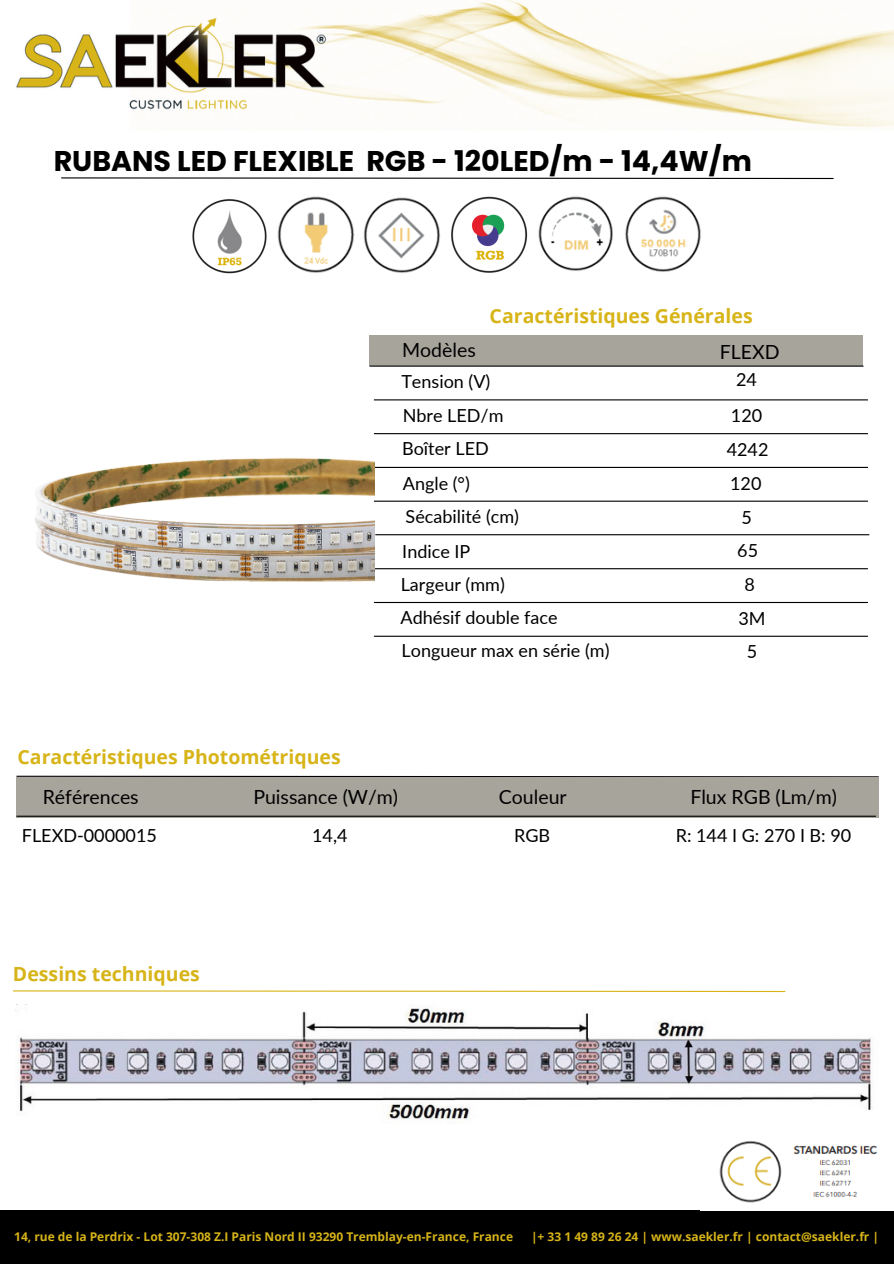
<style>
.page{position:relative;width:894px;height:1264px;background:#fff}
.page>*{position:absolute;margin:0;border:0;box-sizing:border-box;transform-origin:0 0}
.t1{font:700 28.5px "Poppins";color:#000}
.t2{font:700 19.5px "Open Sans";color:#d7b418}
.t3{font:19.5px "Lato";color:#000}
.t4{font:18px "Lato";color:#000}
.t5{font:700 12px "Open Sans";color:#d7b418}
</style>
<div class="page">
<svg style="left:16px;top:775px;width:863px;height:3px"></svg>
<div style="left:16px;top:776px;width:862px;height:41px;background:#a7a49c"></div>
<hr style="left:16px;top:815px;width:859px;height:1px;background:#000">
<img style="left:16px;top:0;width:877px;height:127px">
<div style="left:0;top:1210px;width:893px;height:53px;background:#000"></div>
<div style="left:369px;top:336px;width:494px;height:30px;background:#a7a49c"></div>
<hr style="left:369px;top:365px;width:494px;height:2px;background:#000">
<hr style="left:374px;top:399px;width:493px;height:1px;background:#000">
<hr style="left:374px;top:433px;width:493px;height:1px;background:#000">
<hr style="left:374px;top:467px;width:493px;height:1px;background:#000">
<hr style="left:374px;top:500px;width:493px;height:2px;background:#000">
<hr style="left:375px;top:534px;width:494px;height:1px;background:#000">
<hr style="left:374px;top:568px;width:493px;height:1px;background:#000">
<hr style="left:374px;top:602px;width:493px;height:1px;background:#000">
<hr style="left:374px;top:635px;width:493px;height:2px;background:#000">
<svg style="left:13px;top:990px;width:773px;height:2px;background:#e8d47c"></svg>
<img style="left:625px;top:196px;width:76px;height:76px">
<img style="left:538px;top:196px;width:75px;height:75px">
<img style="left:363px;top:197px;width:78px;height:76px">
<img style="left:277px;top:196px;width:78px;height:77px">
<svg style="left:61px;top:177px;width:773px;height:3px"></svg>
<img style="left:451px;top:196px;width:77px;height:77px">
<img style="left:719px;top:1141px;width:159px;height:62px">
<img style="left:192px;top:199px;width:75px;height:75px">
<img style="left:35px;top:399px;width:339px;height:238px">
<img style="left:16px;top:1004px;width:857px;height:116px">
<p class="t1" style="left:54px;top:141px;width:699px">RUBANS LED FLEXIBLE RGB - 120LED/m - 14,4W/m</p>
<p class="t2" style="left:489px;top:302px;width:264px">Caractéristiques Générales</p>
<p class="t3" style="left:402px;top:338px;width:75px">Modèles</p>
<p class="t3" style="left:719px;top:339px;width:61px">FLEXD</p>
<p class="t4" style="left:401px;top:370px;width:90px">Tension (V)</p>
<p class="t4" style="left:736px;top:368px;width:22px">24</p>
<p class="t4" style="left:730px;top:404px;width:33px">120</p>
<p class="t4" style="left:726px;top:438px;width:43px">4242</p>
<h4 class="t4" style="left:730px;top:472px;width:33px">120</h4>
<p class="t4" style="left:741px;top:506px;width:12px">5</p>
<h4 class="t4" style="left:737px;top:539px;width:22px">65</h4>
<p class="t4" style="left:402px;top:404px;width:102px">Nbre LED/m</p>
<p class="t4" style="left:402px;top:437px;width:88px">Boîter LED</p>
<p class="t4" style="left:402px;top:472px;width:69px">Angle (°)</p>
<h2 class="t4" style="left:405px;top:505px;width:115px">Sécabilité (cm)</h2>
<p class="t4" style="left:402px;top:540px;width:70px">Indice IP</p>
<h3 class="t4" style="left:400px;top:573px;width:106px">Largeur (mm)</h3>
<p class="t4" style="left:744px;top:573px;width:12px">8</p>
<p class="t2" style="left:18px;top:743px;width:325px">Caractéristiques Photométriques</p>
<h1 class="t4" style="left:400px;top:606px;width:158px">Adhésif double face</h1>
<h4 class="t4" style="left:401px;top:639px;width:209px">Longueur max en série (m)</h4>
<h4 class="t4" style="left:738px;top:607px;width:29px">3M</h4>
<p class="t4" style="left:746px;top:639px;width:12px">5</p>
<h4 class="t3" style="left:43px;top:784px;width:97px">Références</h4>
<p class="t3" style="left:253px;top:784px;width:146px">Puissance (W/m)</p>
<h4 class="t3" style="left:498px;top:784px;width:69px">Couleur</h4>
<h4 class="t3" style="left:690px;top:784px;width:148px">Flux RGB (Lm/m)</h4>
<h4 class="t4" style="left:22px;top:824px;width:136px">FLEXD-0000015</h4>
<p class="t4" style="left:312px;top:824px;width:37px">14,4</p>
<h4 class="t4" style="left:514px;top:824px;width:38px">RGB</h4>
<p class="t4" style="left:675px;top:824px;width:177px">R: 144 I G: 270 I B: 90</p>
<h4 class="t2" style="left:13px;top:960px;width:188px">Dessins techniques</h4>
<p class="t5" style="left:14px;top:1228px;width:500px">14, rue de la Perdrix - Lot 307-308 Z.I Paris Nord II 93290 Tremblay-en-France, France</p>
<h4 class="t5" style="left:531px;top:1228px;width:349px">|+ 33 1 49 89 26 24 | www.saekler.fr | contact@saekler.fr |</h4>
</div>
